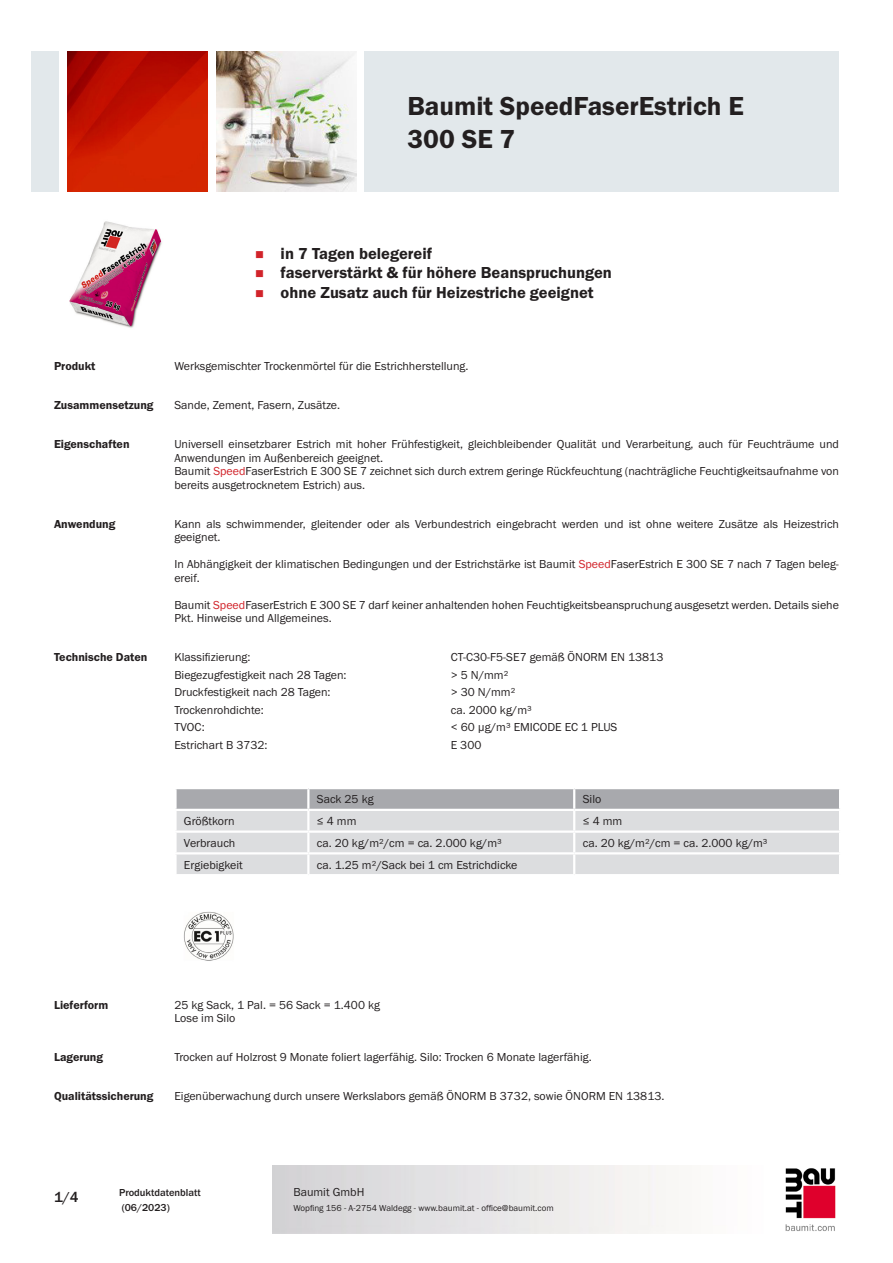
<style>
.page{position:relative;width:893px;height:1263px;background:#fff}
.page>*{position:absolute;margin:0;border:0;box-sizing:border-box;transform-origin:0 0}
.PDS_Produktname{font:27px/32.4px "BM Franklin Gothic URW Dem";color:#231f20}
.t1{font:16.5px "BM Franklin Gothic URW Dem";color:#231f20}
.t2{font:500 15px "BM Franklin Gothic URW";color:#231f20}
.PDS_Standard{font:12px/13.5px "BM Franklin Gothic URW Boo";color:#231f20}
.PDS_Standard_linksbü{font:12px "BM Franklin Gothic URW Boo";color:#231f20}
.PDS_Header{font:12px "BM Franklin Gothic URW Dem";color:#231f20}
.t3{font:500 10.5px/15px "BM Franklin Gothic URW";color:#231f20}
.t4{font:9px "BM Franklin Gothic URW Boo";color:#231f20}
.s1{color:#d1232a}
</style>
<div class="page">
<img style="left:785px;top:1168px;width:51px;height:63px">
<div style="left:32px;top:51px;width:27px;height:140px;background:#e2e8eb"></div>
<img style="left:68px;top:52px;width:140px;height:139px">
<img style="left:216px;top:51px;width:141px;height:140px">
<div style="left:365px;top:51px;width:474px;height:140px;background:#e2e8eb"></div>
<img style="left:69px;top:221px;width:93px;height:107px">
<svg style="left:176px;top:788px;width:664px;height:86px;background:#d2d3d6"></svg>
<hr style="left:174px;top:852px;width:134px;height:2px;background:#fff">
<hr style="left:174px;top:854px;width:3px;height:20px;background:#fff">
<hr style="left:308px;top:852px;width:266px;height:2px;background:#fff">
<hr style="left:307px;top:854px;width:2px;height:20px;background:#fff">
<hr style="left:574px;top:852px;width:267px;height:2px;background:#fff">
<hr style="left:573px;top:854px;width:2px;height:20px;background:#fff">
<hr style="left:839px;top:854px;width:2px;height:20px;background:#fff">
<img style="left:184px;top:911px;width:50px;height:50px">
<p class="PDS_Produktname" style="left:407px;top:90px;width:338px">Baumit SpeedFaserEstrich E<br>300 SE 7</p>
<p class="t1" style="left:281px;top:243px;width:153px">in 7 Tagen belegereif</p>
<p class="t1" style="left:281px;top:263px;width:333px">faserverstärkt &amp; für höhere Beanspruchungen</p>
<p class="t1" style="left:281px;top:282px;width:315px">ohne Zusatz auch für Heizestriche geeignet</p>
<p class="PDS_Header" style="left:54px;top:359px;width:43px">Produkt</p>
<p class="PDS_Standard" style="left:174px;top:360px;width:296px">Werksgemischter Trockenmörtel für die Estrichherstellung.</p>
<p class="PDS_Header" style="left:54px;top:398px;width:101px">Zusammensetzung</p>
<p class="PDS_Standard" style="left:174px;top:399px;width:167px">Sande, Zement, Fasern, Zusätze.</p>
<p class="PDS_Header" style="left:54px;top:437px;width:77px">Eigenschaften</p>
<p class="PDS_Standard" style="left:174px;top:438px;width:666px">Universell einsetzbarer Estrich mit hoher Frühfestigkeit, gleichbleibender Qualität und Verarbeitung, auch für Feuchträume und<br>Anwendungen im Außenbereich geeignet.</p>
<p class="PDS_Standard" style="left:174px;top:465px;width:666px">Baumit <span class="s1">Speed</span>FaserEstrich E 300 SE 7 zeichnet sich durch extrem geringe Rückfeuchtung (nachträgliche Feuchtigkeitsaufnahme von bereits ausgetrocknetem Estrich) aus.</p>
<p class="PDS_Header" style="left:54px;top:516px;width:63px">Anwendung</p>
<p class="PDS_Standard" style="left:174px;top:517px;width:666px">Kann als schwimmender, gleitender oder als Verbundestrich eingebracht werden und ist ohne weitere Zusätze als Heizestrich geeignet.</p>
<p class="PDS_Standard" style="left:174px;top:557px;width:666px">In Abhängigkeit der klimatischen Bedingungen und der Estrichstärke ist Baumit <span class="s1">Speed</span>FaserEstrich E 300 SE 7 nach 7 Tagen beleg&shy;ereif.</p>
<p class="PDS_Standard" style="left:174px;top:598px;width:666px">Baumit <span class="s1">Speed</span>FaserEstrich E 300 SE 7 darf keiner anhaltenden hohen Feuchtigkeitsbeanspruchung ausgesetzt werden. Details siehe<br>Pkt. Hinweise und Allgemeines.</p>
<p class="PDS_Header" style="left:54px;top:650px;width:95px">Technische Daten</p>
<p class="PDS_Standard_linksbü" style="left:174px;top:649px;width:78px">Klassifizierung:</p>
<p class="PDS_Standard_linksbü" style="left:451px;top:649px;width:214px">CT-C30-F5-SE7 gemäß ÖNORM EN 13813</p>
<p class="PDS_Standard_linksbü" style="left:174px;top:667px;width:174px">Biegezugfestigkeit nach 28 Tagen:</p>
<p class="PDS_Standard_linksbü" style="left:451px;top:667px;width:59px">&gt; 5 N/mm²</p>
<p class="PDS_Standard_linksbü" style="left:174px;top:684px;width:158px">Druckfestigkeit nach 28 Tagen:</p>
<p class="PDS_Standard_linksbü" style="left:451px;top:684px;width:66px">&gt; 30 N/mm²</p>
<p class="PDS_Standard_linksbü" style="left:174px;top:702px;width:91px">Trockenrohdichte:</p>
<p class="PDS_Standard_linksbü" style="left:451px;top:702px;width:83px">ca. 2000 kg/m³</p>
<p class="PDS_Standard_linksbü" style="left:174px;top:720px;width:32px">TVOC:</p>
<p class="PDS_Standard_linksbü" style="left:451px;top:720px;width:168px">&lt; 60 µg/m³ EMICODE EC 1 PLUS</p>
<p class="PDS_Standard_linksbü" style="left:174px;top:737px;width:95px">Estrichart B 3732:</p>
<p class="PDS_Standard_linksbü" style="left:451px;top:737px;width:32px">E 300</p>
<p class="PDS_Standard_linksbü" style="left:317px;top:792px;width:58px">Sack 25 kg</p>
<p class="PDS_Standard_linksbü" style="left:583px;top:792px;width:20px">Silo</p>
<p class="PDS_Standard_linksbü" style="left:184px;top:814px;width:52px">Größtkorn</p>
<p class="PDS_Standard_linksbü" style="left:317px;top:814px;width:41px">≤ 4 mm</p>
<p class="PDS_Standard_linksbü" style="left:583px;top:814px;width:41px">≤ 4 mm</p>
<p class="PDS_Standard_linksbü" style="left:184px;top:835px;width:53px">Verbrauch</p>
<p class="PDS_Standard_linksbü" style="left:317px;top:835px;width:186px">ca. 20 kg/m²/cm = ca. 2.000 kg/m³</p>
<p class="PDS_Standard_linksbü" style="left:583px;top:835px;width:186px">ca. 20 kg/m²/cm = ca. 2.000 kg/m³</p>
<p class="PDS_Standard_linksbü" style="left:184px;top:857px;width:60px">Ergiebigkeit</p>
<p class="PDS_Standard_linksbü" style="left:317px;top:857px;width:202px">ca. 1.25 m²/Sack bei 1 cm Estrichdicke</p>
<p class="PDS_Header" style="left:54px;top:997px;width:56px">Lieferform</p>
<p class="PDS_Standard" style="left:174px;top:998px;width:207px">25 kg Sack, 1 Pal. = 56 Sack = 1.400 kg</p>
<p class="PDS_Standard" style="left:174px;top:1012px;width:62px">Lose im Silo</p>
<p class="PDS_Header" style="left:54px;top:1049px;width:51px">Lagerung</p>
<p class="PDS_Standard" style="left:174px;top:1050px;width:419px">Trocken auf Holzrost 9 Monate foliert lagerfähig. Silo: Trocken 6 Monate lagerfähig.</p>
<p class="PDS_Header" style="left:54px;top:1088px;width:101px">Qualitätssicherung</p>
<p class="PDS_Standard" style="left:174px;top:1089px;width:492px">Eigenüberwachung durch unsere Werkslabors gemäß ÖNORM B 3732, sowie ÖNORM EN 13813.</p>
<p class="t2" style="left:54px;top:1188px;width:26px">1/4</p>
<p class="t3" style="left:119px;top:1185px;width:83px">Produktdatenblatt (06/2023)</p>
<p class="PDS_Standard" style="left:293px;top:1185px;width:73px">Baumit GmbH</p>
<p class="t4" style="left:293px;top:1202px;width:262px">Wopfing 156 - A-2754 Waldegg - www.baumit.at - office@baumit.com</p>
</div>
